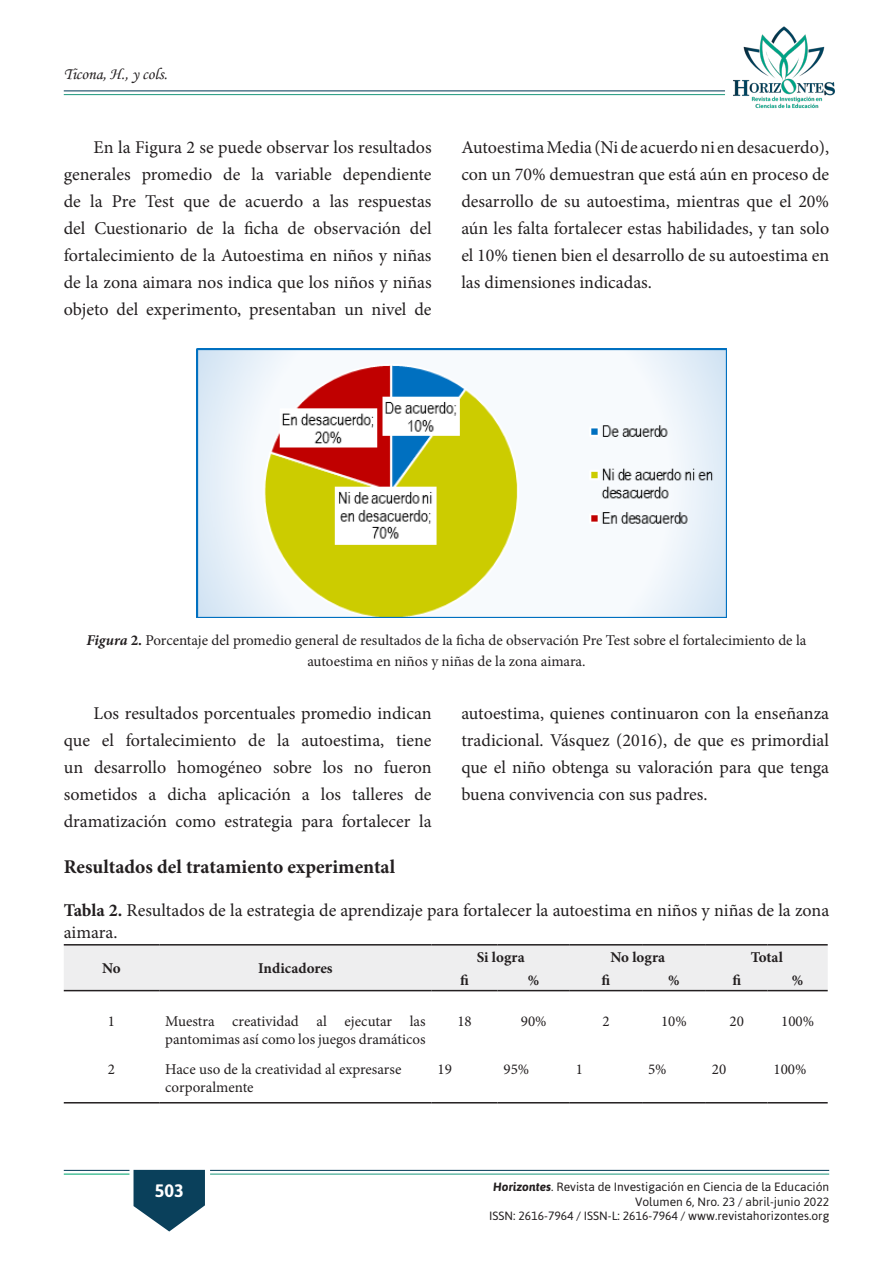
<style>
.page{position:relative;width:893px;height:1263px;background:#fff}
.page>*{position:absolute;margin:0;border:0;box-sizing:border-box;transform-origin:0 0}
.Titulo_Interno{font:700 19.5px "Minion Pro";color:#231f20}
.t1{font:18px/27px "Minion Pro";color:#231f20;text-align:justify}
.t2{font:700 18px "Asap";color:#fff}
.t3{font:16.5px "Monotype Corsiva";color:#231f20}
.t4{font:15px/18px "Minion Pro";color:#231f20}
.t5{font:700 15px "Minion Pro";color:#231f20}
.t6{font:12px/14.4px "Asap";color:#231f20;text-align:right}
.s1{font-weight:700;font-style:italic}
.s2{font-weight:700}
</style>
<div class="page">
<img style="left:722px;top:26px;width:113px;height:83px">
<hr style="left:64px;top:94px;width:661px;height:1px;background:#259c81">
<hr style="left:64px;top:90px;width:661px;height:1px;background:#0a405b">
<svg style="left:134px;top:1170px;width:71px;height:61px"></svg>
<hr style="left:64px;top:1173px;width:65px;height:1px;background:#00a66e">
<hr style="left:64px;top:1170px;width:65px;height:1px;background:#0a405b">
<hr style="left:210px;top:1173px;width:619px;height:1px;background:#259c81">
<hr style="left:210px;top:1170px;width:619px;height:1px;background:#0a405b">
<img style="left:197px;top:349px;width:529px;height:269px">
<div style="left:64px;top:945px;width:764px;height:45px;background:#eeeeef"></div>
<hr style="left:64px;top:944px;width:95px;height:1px;background:#231f20">
<hr style="left:159px;top:944px;width:273px;height:1px;background:#231f20">
<hr style="left:432px;top:944px;width:65px;height:1px;background:#231f20">
<hr style="left:497px;top:944px;width:73px;height:1px;background:#231f20">
<hr style="left:570px;top:944px;width:72px;height:1px;background:#231f20">
<hr style="left:642px;top:944px;width:64px;height:1px;background:#231f20">
<hr style="left:706px;top:944px;width:61px;height:1px;background:#231f20">
<hr style="left:767px;top:944px;width:61px;height:1px;background:#231f20">
<hr style="left:64px;top:990px;width:95px;height:1px;background:#231f20">
<hr style="left:159px;top:990px;width:273px;height:1px;background:#231f20">
<hr style="left:432px;top:990px;width:65px;height:1px;background:#231f20">
<hr style="left:497px;top:990px;width:73px;height:1px;background:#231f20">
<hr style="left:570px;top:990px;width:72px;height:1px;background:#231f20">
<hr style="left:642px;top:990px;width:64px;height:1px;background:#231f20">
<hr style="left:706px;top:990px;width:61px;height:1px;background:#231f20">
<hr style="left:767px;top:990px;width:61px;height:1px;background:#231f20">
<hr style="left:64px;top:1102px;width:95px;height:1px;background:#231f20">
<hr style="left:159px;top:1102px;width:273px;height:1px;background:#231f20">
<hr style="left:432px;top:1102px;width:65px;height:1px;background:#231f20">
<hr style="left:497px;top:1102px;width:73px;height:1px;background:#231f20">
<hr style="left:570px;top:1102px;width:72px;height:1px;background:#231f20">
<hr style="left:642px;top:1102px;width:64px;height:1px;background:#231f20">
<hr style="left:706px;top:1102px;width:61px;height:1px;background:#231f20">
<hr style="left:767px;top:1102px;width:61px;height:1px;background:#231f20">
<p class="t3" style="left:64px;top:64px;width:105px">Ticona, H., y cols.</p>
<p class="t1" style="left:64px;top:134px;width:369px;text-indent:30px">En la Figura 2 se puede observar los resultados generales promedio de la variable dependiente de la Pre Test que de acuerdo a las respuestas del Cuestionario de la ficha de observación del fortalecimiento de la Autoestima en niños y niñas de la zona aimara nos indica que los niños y niñas objeto del experimento, presentaban un nivel de</p>
<p class="t1" style="left:461px;top:134px;width:369px">Autoestima Media (Ni de acuerdo ni en desacuerdo), con un 70% demuestran que está aún en proceso de desarrollo de su autoestima, mientras que el 20% aún les falta fortalecer estas habilidades, y tan solo el 10% tienen bien el desarrollo de su autoestima en las dimensiones indicadas.</p>
<p class="t4" style="left:87px;top:629px;width:721px;line-height:21px;text-align:center"><span class="s1">Figura</span> <span class="s2">2.</span> Porcentaje del promedio general de resultados de la ficha de observación Pre Test sobre el fortalecimiento de la autoestima en niños y niñas de la zona aimara.</p>
<p class="t1" style="left:64px;top:700px;width:369px;text-indent:30px">Los resultados porcentuales promedio indican que el fortalecimiento de la autoestima, tiene un desarrollo homogéneo sobre los no fueron sometidos a dicha aplicación a los talleres de dramatización como estrategia para fortalecer la</p>
<p class="t1" style="left:461px;top:700px;width:369px">autoestima, quienes continuaron con la enseñanza tradicional. Vásquez (2016), de que es primordial que el niño obtenga su valoración para que tenga buena convivencia con sus padres.</p>
<p class="Titulo_Interno" style="left:64px;top:853px;width:333px">Resultados del tratamiento experimental</p>
<p class="t1" style="left:64px;top:900px;width:767px;line-height:21.6px"><span class="s2">Tabla 2.</span> Resultados de la estrategia de aprendizaje para fortalecer la autoestima en niños y niñas de la zona aimara.</p>
<p class="t5" style="left:102px;top:958px;width:20px">No</p>
<p class="t5" style="left:258px;top:958px;width:76px">Indicadores</p>
<p class="t5" style="left:477px;top:946px;width:49px">Si logra</p>
<p class="t5" style="left:610px;top:946px;width:56px">No logra</p>
<p class="t5" style="left:751px;top:946px;width:34px">Total</p>
<p class="t5" style="left:460px;top:969px;width:10px">fi</p>
<p class="t5" style="left:528px;top:969px;width:13px">%</p>
<p class="t5" style="left:602px;top:969px;width:10px">fi</p>
<p class="t5" style="left:668px;top:969px;width:13px">%</p>
<p class="t5" style="left:732px;top:969px;width:10px">fi</p>
<p class="t5" style="left:792px;top:969px;width:13px">%</p>
<p class="t4" style="left:108px;top:1012px;width:9px">1</p>
<p class="t4" style="left:165px;top:1012px;width:262px">Muestra creatividad al ejecutar las pantomimas así como los juegos dramáticos</p>
<p class="t4" style="left:457px;top:1012px;width:16px">18</p>
<p class="t4" style="left:521px;top:1012px;width:27px">90%</p>
<p class="t4" style="left:602px;top:1012px;width:9px">2</p>
<p class="t4" style="left:661px;top:1012px;width:27px">10%</p>
<p class="t4" style="left:729px;top:1012px;width:16px">20</p>
<p class="t4" style="left:781px;top:1012px;width:34px">100%</p>
<p class="t4" style="left:108px;top:1060px;width:9px">2</p>
<p class="t4" style="left:165px;top:1060px;width:238px">Hace uso de la creatividad al expresarse corporalmente</p>
<p class="t4" style="left:438px;top:1060px;width:16px">19</p>
<p class="t4" style="left:503px;top:1060px;width:27px">95%</p>
<p class="t4" style="left:576px;top:1060px;width:9px">1</p>
<p class="t4" style="left:648px;top:1060px;width:20px">5%</p>
<p class="t4" style="left:712px;top:1060px;width:16px">20</p>
<p class="t4" style="left:773px;top:1060px;width:34px">100%</p>
<p class="t2" style="left:155px;top:1180px;width:30px">503</p>
<p class="t6" style="left:489px;top:1180px;width:341px"><span class="s1">Horizontes</span>. Revista de Investigación en Ciencia de la Educación<br>Volumen 6, Nro. 23 / abril-junio 2022<br>ISSN: 2616-7964 / ISSN-L: 2616-7964 / www.revistahorizontes.org</p>
</div>
